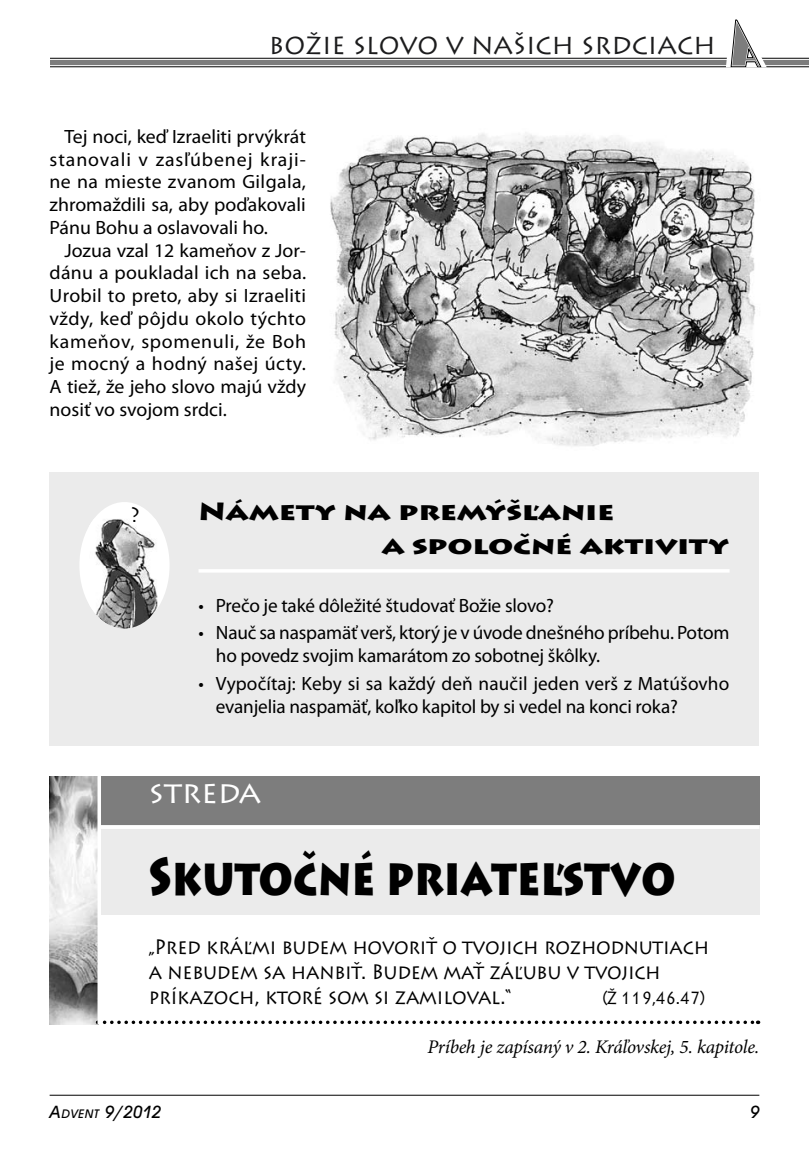
<style>
.page{position:relative;width:809px;height:1151px;background:#fff}
.page>*{position:absolute;margin:0;border:0;box-sizing:border-box;transform-origin:0 0}
.t1{font:900 52.5px "Lithos Pro";color:#000;scale:.8 1}
.t2{font:31.5px "Lithos Pro";color:#fff}
.t3{font:900 24.5px/34.3px "Lithos Pro";letter-spacing:-.01em;color:#000;scale:1.25 1}
.t4{font:24.5px "Lithos Pro";color:#1c1c1d}
.t5{font:21px/25.2px "Lithos Pro";letter-spacing:-.01em;color:#000;scale:.9 1}
.t6{font:19.25px/22.8px "Myriad Pro";letter-spacing:-.01em;color:#000;text-align:justify}
.t7{font:italic 19.25px "Minion Pro";letter-spacing:-.02em;color:#000}
.t8{font:18.38px "Avant Garde Got Itc TOT Med Ita";color:#000}
.t9{font:17.5px "Lithos Pro";letter-spacing:-.05em;color:#000;scale:.9 1}
.s1{font-size:12.78px}
</style>
<div class="page">
<hr style="left:50px;top:1095px;width:709px;height:1px;background:#000">
<svg style="left:50px;top:19px;width:759px;height:48px"></svg>
<img style="left:330px;top:133px;width:425px;height:313px">
<div style="left:50px;top:472px;width:709px;height:273px;background:#ebebeb"></div>
<hr style="left:198px;top:569px;width:531px;height:4px;background:#fff">
<div style="left:79px;top:502px;width:90px;height:127px;background:#fff;border-radius:50%"></div>
<img style="left:89px;top:519px;width:68px;height:110px">
<img style="left:50px;top:776px;width:47px;height:248px">
<div style="left:99px;top:776px;width:660px;height:50px;background:#7d7d7d"></div>
<div style="left:99px;top:826px;width:660px;height:89px;background:#ebebeb"></div>
<hr style="left:99px;top:825px;width:660px;height:4px;background:#fff">
<svg style="left:104px;top:1020px;width:654px;height:4px"></svg>
<svg style="left:97px;top:776px;width:4px;height:248px"></svg>
<p class="t4" style="left:269px;top:32px;width:449px">Božie s lovo v našich s rdciach</p>
<p class="t6" style="left:50px;top:125px;width:258px;text-indent:15px">Tej noci, keď Izraeliti prvýkrát stanovali v zasľúbenej kraji&shy;ne na mieste zvanom Gilgala, zhromaždili sa, aby poďakovali Pánu Bohu a oslavovali ho.</p>
<p class="t6" style="left:50px;top:239px;width:258px;text-indent:15px">Jozua vzal 12 kameňov z Jor&shy;dánu a poukladal ich na seba.<br>Urobil to preto, aby si Izraeliti vždy, keď pôjdu okolo týchto kameňov, spomenuli, že Boh je mocný a hodný našej úcty.<br>A tiež, že jeho slovo majú vždy nosiť vo svojom srdci.</p>
<p class="t5" style="left:132px;top:502px;width:11px">?</p>
<p class="t3" style="left:381px;top:495px;width:280px;text-indent:-183px">Námety na premýšľanie<br>a spoločné aktivity</p>
<p class="t6" style="left:198px;top:594px;width:357px">• Prečo je také dôležité študovať Božie slovo?</p>
<p class="t6" style="left:216px;top:621px;width:515px;text-indent:-17px">• Nauč sa naspamäť verš, ktorý je v úvode dnešného príbehu. Potom ho povedz svojim kamarátom zo sobotnej škôlky.</p>
<p class="t6" style="left:216px;top:672px;width:515px;text-indent:-17px">• Vypočítaj: Keby si sa každý deň naučil jeden verš z Matúšovho evanjelia naspamäť, koľko kapitol by si vedel na konci roka?</p>
<h2 class="t2" style="left:149px;top:774px;width:114px">streda</h2>
<h1 class="t1" style="left:149px;top:844px;width:660px">Skutočné priateľstvo</h1>
<p class="t5" style="left:149px;top:934px;width:624px">„P red kráľmi budem hovoriť o tvojich rozhodnutiach a nebudem sa hanbiť. B udem mať záľubu v tvojich príkazoch, ktoré som si zamiloval.“</p>
<p class="t9" style="left:602px;top:988px;width:115px">(Ž 119,46.47)</p>
<p class="t7" style="left:427px;top:1034px;width:333px">Príbeh je zapísaný v 2. Kráľovskej, 5. kapitole.</p>
<p class="t8" style="left:50px;top:1101px;width:113px">A<span class="s1">DVENT</span> 9/2012</p>
<p class="t8" style="left:750px;top:1101px;width:11px">9</p>
</div>
